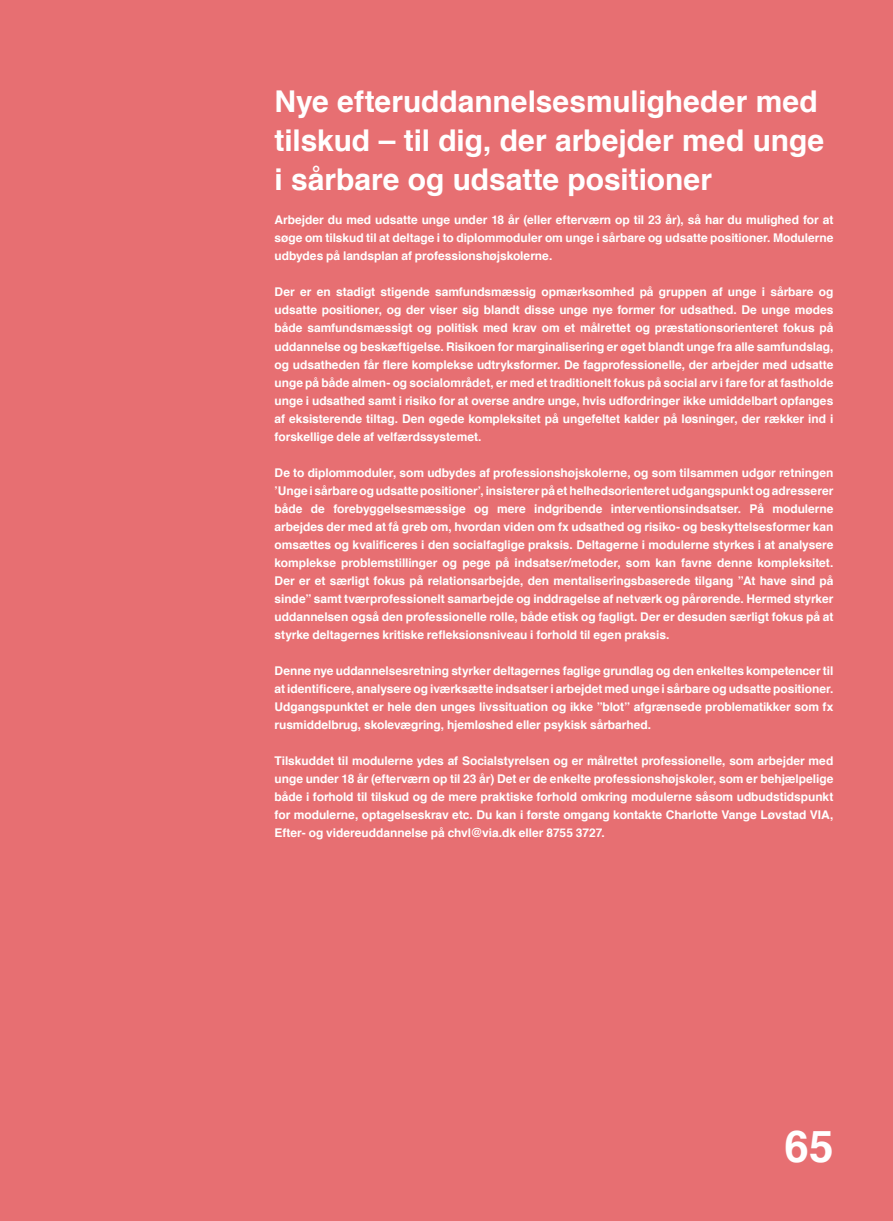
<style>
.page{position:relative;width:893px;height:1221px;background:#fff}
.page>*{position:absolute;margin:0;border:0;box-sizing:border-box;transform-origin:0 0}
.t1{font:700 43.95px "Helvetica";color:#fff}
.t2{font:700 30px/39px "Helvetica";color:#fff}
.t3{font:700 12px/18px "Helvetica";letter-spacing:-.005em;color:#fff;text-align:justify}
</style>
<div class="page">
<div style="left:0;top:0;width:893px;height:1220px;background:#e76f72"></div>
<h2 class="t2" style="left:275px;top:82px;width:551px">Nye efteruddannelsesmuligheder med tilskud – til dig, der arbejder med unge i sårbare og udsatte positioner</h2>
<p class="t3" style="left:275px;top:211px;width:560px">Arbejder du med udsatte unge under 18 år (eller efterværn op til 23 år), så har du mulighed for at søge om tilskud til at deltage i to diplommoduler om unge i sårbare og udsatte positioner. Modulerne udbydes på landsplan af professionshøjskolerne.</p>
<p class="t3" style="left:275px;top:283px;width:560px">Der er en stadigt stigende samfundsmæssig opmærksomhed på gruppen af unge i sårbare og udsatte positioner, og der viser sig blandt disse unge nye former for udsathed. De unge mødes både samfundsmæssigt og politisk med krav om et målrettet og præstationsorienteret fokus på uddannelse og beskæftigelse. Risikoen for marginalisering er øget blandt unge fra alle samfundslag, og udsatheden får flere komplekse udtryksformer. De fagprofessionelle, der arbejder med udsatte unge på både almen- og socialområdet, er med et traditionelt fokus på social arv i fare for at fastholde unge i udsathed samt i risiko for at overse andre unge, hvis udfordringer ikke umiddelbart opfanges af eksisterende tiltag. Den øgede kompleksitet på ungefeltet kalder på løsninger, der rækker ind i forskellige dele af velfærdssystemet.</p>
<p class="t3" style="left:275px;top:463px;width:560px">De to diplommoduler, som udbydes af professionshøjskolerne, og som tilsammen udgør retningen ’Unge i sårbare og udsatte positioner’, insisterer på et helhedsorienteret udgangspunkt og adresserer både de forebyggelsesmæssige og mere indgribende interventionsindsatser. På modulerne arbejdes der med at få greb om, hvordan viden om fx udsathed og risiko- og beskyttelsesformer kan omsættes og kvalificeres i den socialfaglige praksis. Deltagerne i modulerne styrkes i at analysere komplekse problemstillinger og pege på indsatser/metoder, som kan favne denne kompleksitet.<br>Der er et særligt fokus på relationsarbejde, den mentaliseringsbaserede tilgang ”At have sind på sinde” samt tværprofessionelt samarbejde og inddragelse af netværk og pårørende. Hermed styrker uddannelsen også den professionelle rolle, både etisk og fagligt. Der er desuden særligt fokus på at styrke deltagernes kritiske refleksionsniveau i forhold til egen praksis.</p>
<p class="t3" style="left:275px;top:661px;width:560px">Denne nye uddannelsesretning styrker deltagernes faglige grundlag og den enkeltes kompetencer til at identificere, analysere og iværksætte indsatser i arbejdet med unge i sårbare og udsatte positioner.<br>Udgangspunktet er hele den unges livssituation og ikke ”blot” afgrænsede problematikker som fx rusmiddelbrug, skolevægring, hjemløshed eller psykisk sårbarhed.</p>
<p class="t3" style="left:275px;top:751px;width:560px">Tilskuddet til modulerne ydes af Socialstyrelsen og er målrettet professionelle, som arbejder med unge under 18 år (efterværn op til 23 år) Det er de enkelte professionshøjskoler, som er behjælpelige både i forhold til tilskud og de mere praktiske forhold omkring modulerne såsom udbudstidspunkt for modulerne, optagelseskrav etc. Du kan i første omgang kontakte Charlotte Vange Løvstad VIA, Efter- og videreuddannelse på chvl@via.dk eller 8755 3727.</p>
<h1 class="t1" style="left:785px;top:1110px;width:50px">65</h1>
</div>
